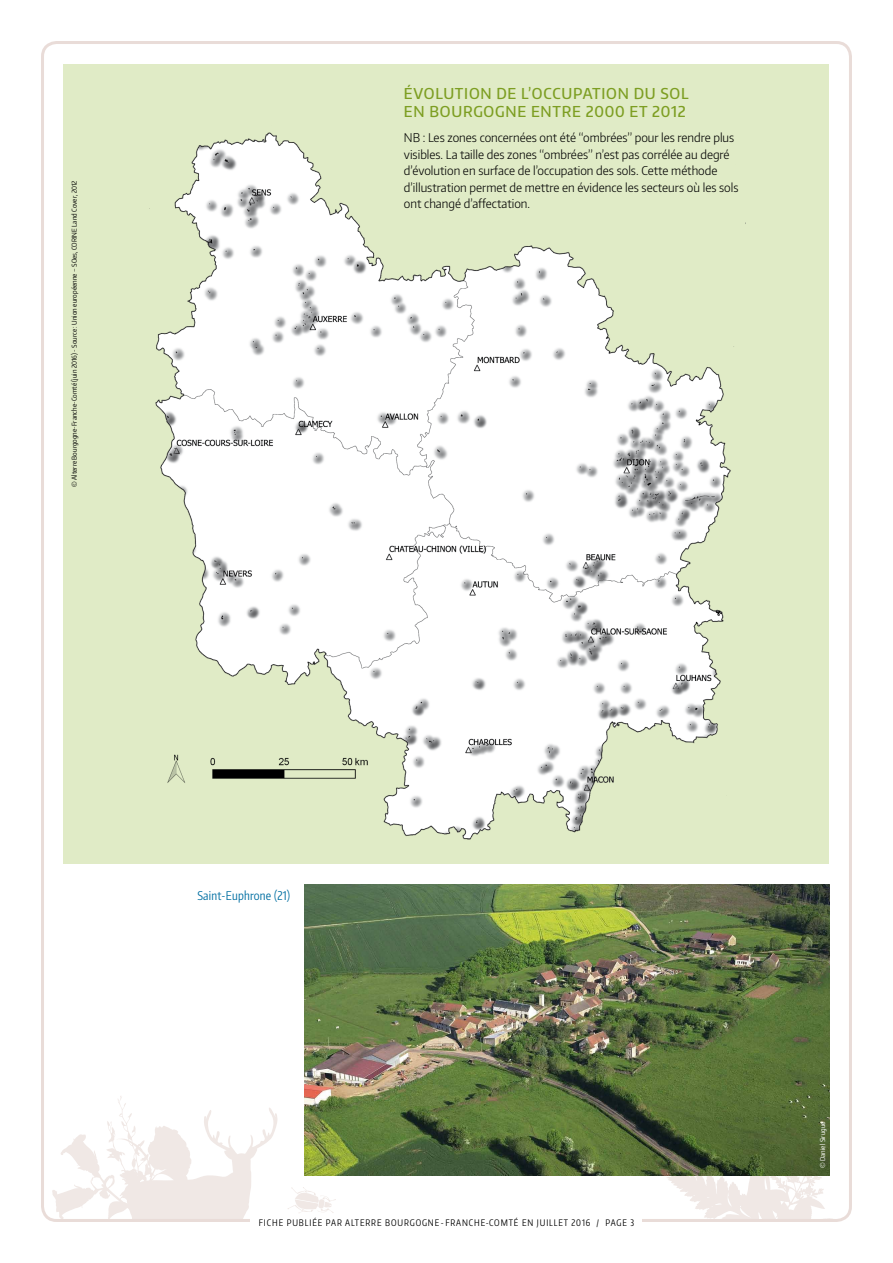
<style>
.page{position:relative;width:893px;height:1263px;background:#fff}
.page>*{position:absolute;margin:0;border:0;box-sizing:border-box;transform-origin:0 0}
.t1{font:500 15px/18px "Encode Sans Narrow";letter-spacing:.05em;color:#7d9e22}
.t2{font:300 12px/16.5px "Encode Sans Narrow";color:#000}
.t3{font:12px "Encode Sans Compressed";letter-spacing:.02em;color:#006fa2}
.t4{font:9px "Encode Sans Compressed";letter-spacing:.1em;color:#000}
.t5{font:6.75px "Encode Sans Condensed";letter-spacing:.005em;color:#000}
.t6{font:6.75px "Encode Sans Condensed";letter-spacing:.005em;color:#fff}
</style>
<div class="page">
<svg style="left:288px;top:1187px;width:48px;height:26px"></svg>
<svg style="left:667px;top:1118px;width:181px;height:100px"></svg>
<svg style="left:52px;top:1096px;width:226px;height:122px"></svg>
<div style="left:64px;top:64px;width:765px;height:799px;background:#e0ebc6"></div>
<img style="left:155px;top:132px;width:579px;height:708px">
<img style="left:304px;top:884px;width:525px;height:292px">
<img style="left:163px;top:729px;width:212px;height:64px">
<div style="left:251px;top:1216px;width:391px;height:15px;background:#fff"></div>
<p class="t5" style="left:70px;top:487px;width:308px;rotate:-90deg">© Alterre Bourgogne-Franche-Comté (juin 2016) - Source : Union européenne – SOes, CORINE Land Cover, 2012</p>
<p class="t1" style="left:404px;top:84px;width:286px">ÉVOLUTION DE L’OCCUPATION DU SOL<br>EN BOURGOGNE ENTRE 2000 ET 2012</p>
<p class="t2" style="left:404px;top:129px;width:336px">NB : Les zones concernées ont été “ombrées” pour les rendre plus visibles. La taille des zones “ombrées” n’est pas corrélée au degré d’évolution en surface de l’occupation des sols. Cette méthode d’illustration permet de mettre en évidence les secteurs où les sols ont changé d’affectation.</p>
<p class="t3" style="left:197px;top:888px;width:94px">SAINT-EUPHRONE (21)</p>
<p class="t4" style="left:259px;top:1216px;width:287px">FICHE PUBLIÉE PAR ALTERRE BOURGOGN E-FRANCHE-COMTÉ EN JUILLET</p>
<p class="t4" style="left:571px;top:1216px;width:64px">2016 / PAGE 3</p>
<p class="t6" style="left:818px;top:1168px;width:48px;rotate:-90deg">© Daniel Sirugue</p>
</div>
